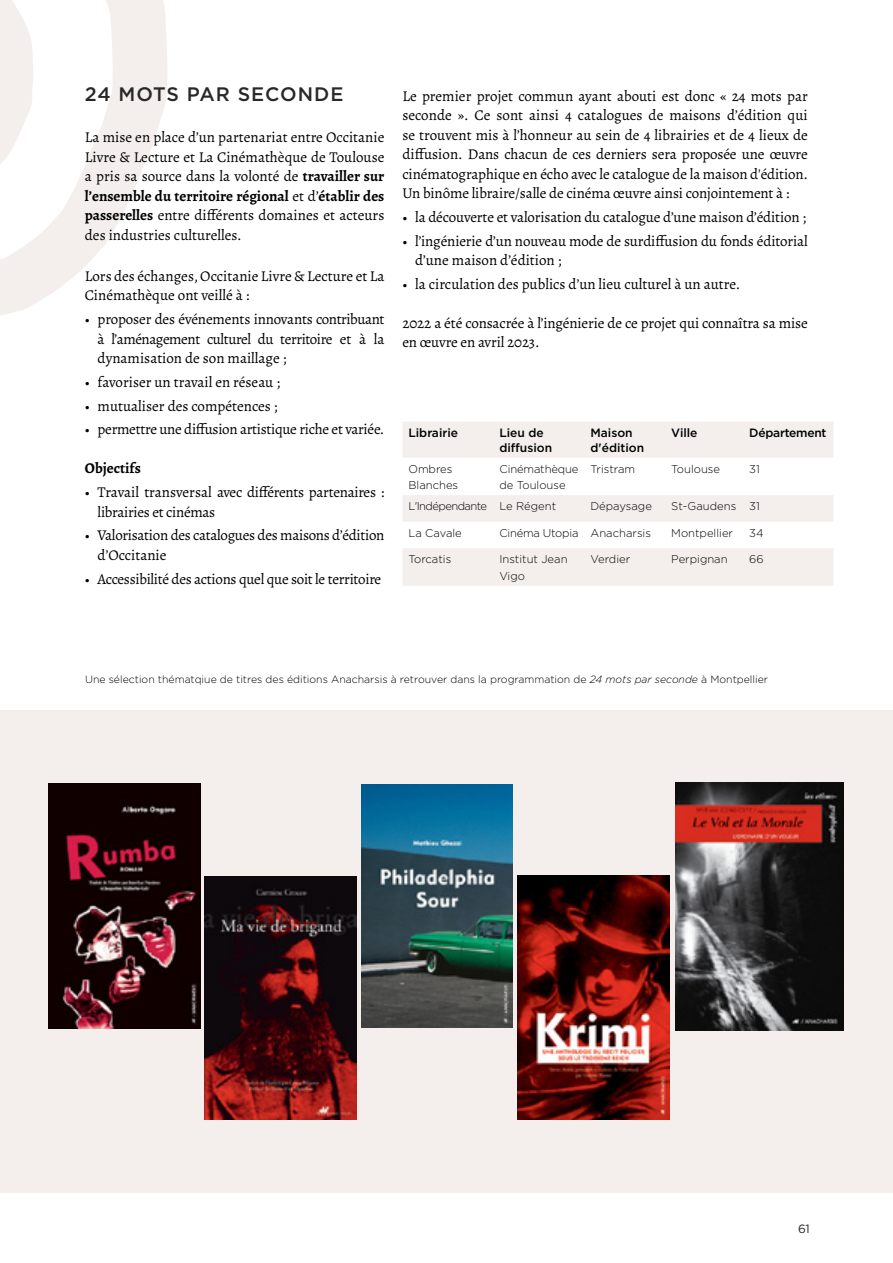
<style>
.page{position:relative;width:893px;height:1263px;background:#fff}
.page>*{position:absolute;margin:0;border:0;box-sizing:border-box;transform-origin:0 0}
.t1{font:500 19.5px "Gotham";letter-spacing:.05em;color:#282827}
.t2{font:15px/19.5px "Alegreya";letter-spacing:-.01em;color:#000}
.t3{font:700 15px "Alegreya";color:#000}
.t4{font:500 12px/14.4px "Gotham";color:#000}
.t5{font:500 12px "Gotham";letter-spacing:-.02em;color:#000}
.t6{font:12px "Gotham";color:#282827}
.t7{font:300 11.25px/16.5px "Gotham";color:#000}
.t8{font:300 11.25px "Gotham";letter-spacing:-.05em;color:#000}
.t9{font:300 11.25px "Gotham";letter-spacing:-.02em;color:#000}
.t10{font:300 10.5px "Gotham";color:#000}
.s1{font-weight:700}
.s2{font-style:italic}
</style>
<div class="page">
<svg style="left:0;top:0;width:167px;height:315px"></svg>
<svg style="left:0;top:0;width:77px;height:241px"></svg>
<div style="left:0;top:711px;width:893px;height:482px;background:#f4efed"></div>
<img style="left:49px;top:784px;width:151px;height:245px">
<img style="left:518px;top:876px;width:151px;height:244px">
<img style="left:205px;top:876px;width:151px;height:243px">
<img style="left:676px;top:782px;width:168px;height:248px">
<img style="left:361px;top:785px;width:152px;height:242px">
<svg style="left:402px;top:422px;width:431px;height:164px;fill:#f4efed"></svg>
<h1 class="t1" style="left:85px;top:81px;width:260px">24 MOTS PAR SECONDE</h1>
<p class="t2" style="left:85px;top:127px;width:301px;text-align:justify">La mise en place d’un partenariat entre Occitanie Livre &amp; Lecture et La Cinémathèque de Toulouse a pris sa source dans la volonté de <span class="s1">travailler sur l’ensemble du territoire régional</span> et d’<span class="s1">établir des passerelles</span> entre différents domaines et acteurs des industries culturelles.</p>
<p class="t2" style="left:85px;top:266px;width:301px">Lors des échanges, Occitanie Livre &amp; Lecture et La<br>Cinémathèque ont veillé à :</p>
<p class="t2" style="left:98px;top:309px;width:288px;text-align:justify;text-indent:-13px">• proposer des événements innovants contribuant à l’aménagement culturel du territoire et à la dynamisation de son maillage ;</p>
<p class="t2" style="left:85px;top:372px;width:197px">• favoriser un travail en réseau ;</p>
<p class="t2" style="left:85px;top:396px;width:194px">• mutualiser des compétences ;</p>
<p class="t2" style="left:85px;top:419px;width:301px">• permettre une diffusion artistique riche et variée.</p>
<p class="t3" style="left:85px;top:458px;width:57px">Objectifs</p>
<p class="t2" style="left:98px;top:482px;width:288px;text-indent:-13px">• Travail transversal avec différents partenaires : librairies et cinémas</p>
<p class="t2" style="left:98px;top:525px;width:288px;text-indent:-13px">• Valorisation des catalogues des maisons d’édition d’Occitanie</p>
<p class="t2" style="left:85px;top:569px;width:298px">• Accessibilité des actions quel que soit le territoire</p>
<p class="t2" style="left:402px;top:86px;width:407px;text-align:justify">Le premier projet commun ayant abouti est donc « 24 mots par seconde ». Ce sont ainsi 4 catalogues de maisons d’édition qui se trouvent mis à l’honneur au sein de 4 librairies et de 4 lieux de diffusion. Dans chacun de ces derniers sera proposée une œuvre cinématographique en écho avec le catalogue de la maison d'édition.<br>Un binôme libraire/salle de cinéma œuvre ainsi conjointement à :</p>
<p class="t2" style="left:402px;top:207px;width:405px">• la découverte et valorisation du catalogue d’une maison d’édition ;</p>
<p class="t2" style="left:415px;top:231px;width:394px;text-indent:-13px">• l’ingénierie d’un nouveau mode de surdiffusion du fonds éditorial d’une maison d’édition ;</p>
<p class="t2" style="left:402px;top:274px;width:339px">• la circulation des publics d’un lieu culturel à un autre.</p>
<p class="t2" style="left:402px;top:313px;width:407px">2022 a été consacrée à l’ingénierie de ce projet qui connaîtra sa mise en œuvre en avril 2023.</p>
<p class="t4" style="left:408px;top:426px;width:51px">Librairie</p>
<p class="t4" style="left:499px;top:426px;width:54px">Lieu de diffusion</p>
<p class="t4" style="left:590px;top:426px;width:55px">Maison d'édition</p>
<p class="t4" style="left:671px;top:426px;width:28px">Ville</p>
<p class="t5" style="left:749px;top:425px;width:79px">Département</p>
<p class="t7" style="left:408px;top:460px;width:51px">Ombres<br>Blanches</p>
<p class="t7" style="left:499px;top:460px;width:81px">Cinémathèque de Toulouse</p>
<p class="t7" style="left:590px;top:460px;width:46px">Tristram</p>
<p class="t7" style="left:671px;top:460px;width:50px">Toulouse</p>
<p class="t7" style="left:749px;top:460px;width:12px">31</p>
<p class="t8" style="left:408px;top:499px;width:149px">L'Indépendante Le Régent</p>
<p class="t7" style="left:590px;top:498px;width:63px">Dépaysage</p>
<p class="t7" style="left:671px;top:498px;width:90px">St-Gaudens 31</p>
<p class="t7" style="left:408px;top:524px;width:55px">La Cavale</p>
<p class="t9" style="left:499px;top:526px;width:153px">Cinéma Utopia Anacharsis</p>
<p class="t7" style="left:671px;top:524px;width:63px">Montpellier</p>
<p class="t7" style="left:749px;top:524px;width:16px">34</p>
<p class="t7" style="left:408px;top:551px;width:44px">Torcatis</p>
<p class="t7" style="left:499px;top:551px;width:70px">Institut Jean<br>Vigo</p>
<p class="t7" style="left:590px;top:551px;width:41px">Verdier</p>
<p class="t7" style="left:671px;top:551px;width:58px">Perpignan</p>
<p class="t7" style="left:749px;top:551px;width:16px">66</p>
<p class="t10" style="left:85px;top:672px;width:684px">Une sélection thématqiue de titres des éditions Anacharsis à retrouver dans la programmation de <span class="s2">24 mots par seconde</span> à Montpellier</p>
<p class="t6" style="left:798px;top:1221px;width:13px">61</p>
</div>
